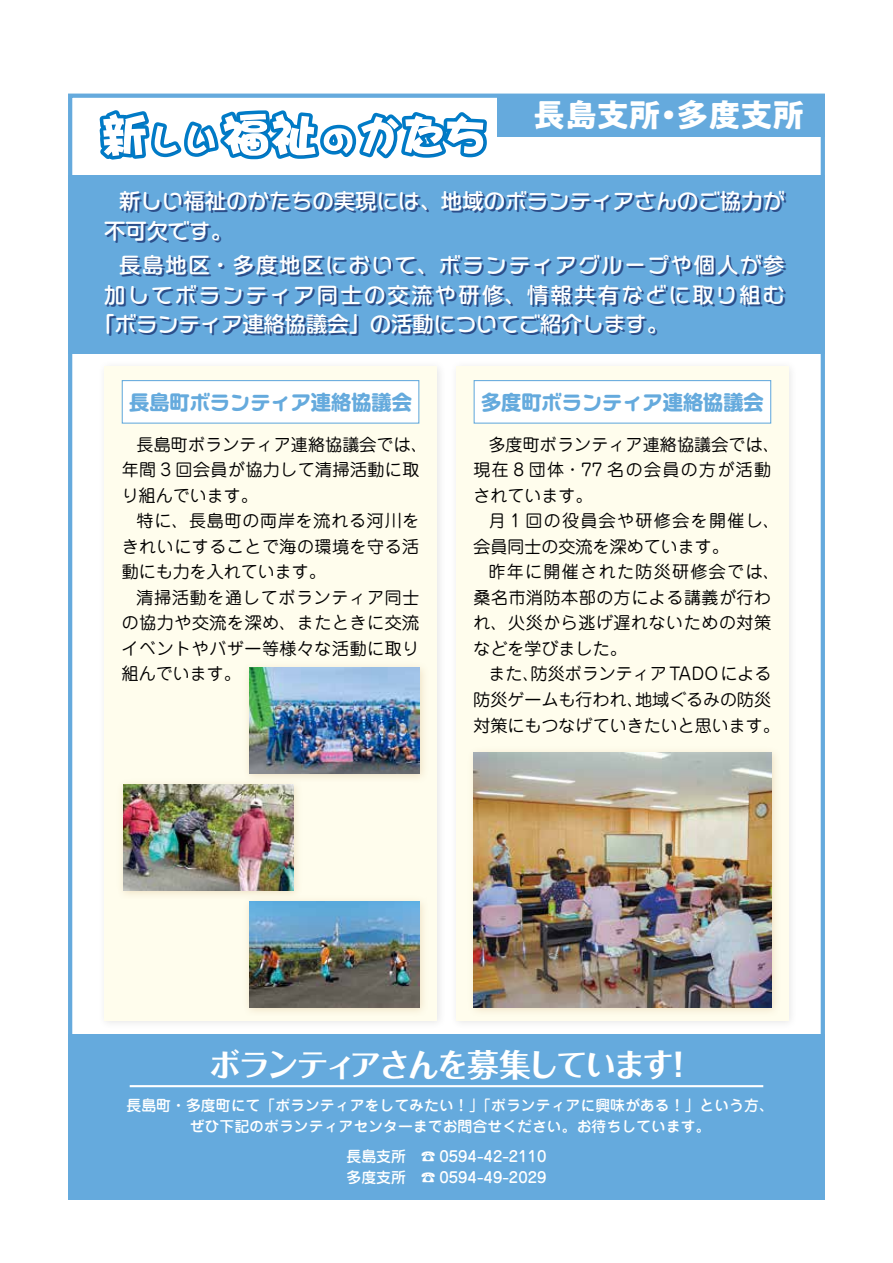
<style>
.page{position:relative;width:893px;height:1263px;background:#fff}
.page>*{position:absolute;margin:0;border:0;box-sizing:border-box;transform-origin:0 0}
.t1{font:700 31.95px "P Folk Pro N";letter-spacing:-.095em;color:#fff}
.t2{font:700 31.95px "PA1 Gothic Std N";color:#fff}
.t3{font:500 21.3px/29.7px "P Kamo Limep Pro N";letter-spacing:.01em;color:#fff}
.t4{font:500 21.3px "P Kamo Limep Pro N";letter-spacing:.09em;color:#fff}
.t5{font:500 21.3px "P Kamo Limep Pro N";letter-spacing:.11em;color:#fff}
.t6{font:700 20.25px "P Kamo Limep Pro N";color:#65aadd}
.t7{font:16.95px/25.5px "P Jun 201 Pro N";letter-spacing:.025em;color:#000}
.t8{font:16.95px/25.5px "P Jun 201 Pro N";color:#000}
.t9{font:500 14.85px/21.3px "P Jun 34 Pro N";color:#fff;text-align:center}
</style>
<div class="page">
<svg style="left:100px;top:110px;width:387px;height:50px"></svg>
<div style="left:497px;top:94px;width:328px;height:42px;background:#65aadd"></div>
<div style="left:97px;top:359px;width:350px;height:671px;background:#000;opacity:.1"></div>
<div style="left:104px;top:366px;width:333px;height:654px;background:#fffded"></div>
<div style="left:449px;top:359px;width:350px;height:671px;background:#fbfbfb"></div>
<div style="left:456px;top:366px;width:333px;height:654px;background:#fffded"></div>
<div style="left:467px;top:746px;width:314px;height:271px;background:#c9a063;opacity:.3"></div>
<img style="left:474px;top:753px;width:297px;height:255px">
<div style="left:243px;top:895px;width:186px;height:122px;background:#c9a063;opacity:.3"></div>
<img style="left:249px;top:901px;width:170px;height:107px">
<div style="left:116px;top:778px;width:187px;height:122px;background:#c9a063;opacity:.3"></div>
<img style="left:123px;top:784px;width:170px;height:107px">
<div style="left:243px;top:661px;width:186px;height:122px;background:#c9a063;opacity:.3"></div>
<img style="left:249px;top:668px;width:170px;height:106px">
<div style="left:68px;top:1034px;width:757px;height:165px;background:#65aadd"></div>
<div style="left:68px;top:175px;width:757px;height:179px;background:#65aadd"></div>
<div style="left:122px;top:381px;width:297px;height:42px;background:#fff"></div>
<div style="left:122px;top:380px;width:297px;height:44px;border:1px solid #65aadd"></div>
<div style="left:474px;top:381px;width:297px;height:42px;background:#fff"></div>
<div style="left:474px;top:380px;width:297px;height:44px;border:1px solid #65aadd"></div>
<hr style="left:130px;top:1085px;width:633px;height:2px;background:#fff">
<h1 class="t2" style="left:533px;top:95px;width:273px">長島支所・多度支所</h1>
<p class="t3" style="left:104px;top:184px;width:682px;text-indent:15px">新しい福祉のかたちの実現には、地域のボランティアさんのご協力が不可欠です。</p>
<p class="t4" style="left:119px;top:247px;width:667px">長島地区・多度地区において、ボランティアグループや個人が参</p>
<p class="t5" style="left:104px;top:277px;width:682px">加してボランティア同士の交流や研修、情報共有などに取り組む</p>
<p class="t3" style="left:94px;top:307px;width:576px">「ボランティア連絡協議会」の活動についてご紹介します。</p>
<p class="t6" style="left:129px;top:385px;width:284px">長島町ボランティア連絡協議会</p>
<p class="t7" style="left:122px;top:431px;width:308px;text-indent:15px">長島町ボランティア連絡協議会では、年間 3 回会員が協力して清掃活動に取り組んでいます。</p>
<p class="t7" style="left:122px;top:507px;width:299px;text-align:justify;text-indent:15px">特に、長島町の両岸を流れる河川をきれいにすることで海の環境を守る活動にも力を入れています。</p>
<p class="t7" style="left:122px;top:584px;width:299px;text-align:justify;text-indent:15px">清掃活動を通してボランティア同士の協力や交流を深め、またときに交流イベントやバザー等様々な活動に取り組んでいます。</p>
<p class="t6" style="left:481px;top:385px;width:284px">多度町ボランティア連絡協議会</p>
<p class="t7" style="left:474px;top:431px;width:308px;text-indent:15px">多度町ボランティア連絡協議会では、現在 8 団体・77 名の会員の方が活動されています。</p>
<p class="t8" style="left:474px;top:507px;width:308px;text-indent:15px">月 1 回の役員会や研修会を開催し、会員同士の交流を深めています。</p>
<p class="t7" style="left:474px;top:558px;width:308px;text-indent:15px">昨年に開催された防災研修会では、桑名市消防本部の方による講義が行われ、火災から逃げ遅れないための対策などを学びました。</p>
<p class="t8" style="left:474px;top:660px;width:308px;text-align:center">また、防災ボランティアTADOによる<br>防災ゲームも行われ、地域ぐるみの防災対策にもつなげていきたいと思います。</p>
<h1 class="t1" style="left:209px;top:1037px;width:487px">ボランティアさんを募集しています！</h1>
<p class="t9" style="left:126px;top:1093px;width:649px">長島町・多度町にて「ボランティアをしてみたい！」「ボランティアに興味がある！」という方、ぜひ下記のボランティアセンターまでお問合せください。お待ちしています。</p>
<p class="t9" style="left:346px;top:1144px;width:201px;text-align:left">長島支所　☎ 0594-42-2110多度支所　☎ 0594-49-2029</p>
</div>
